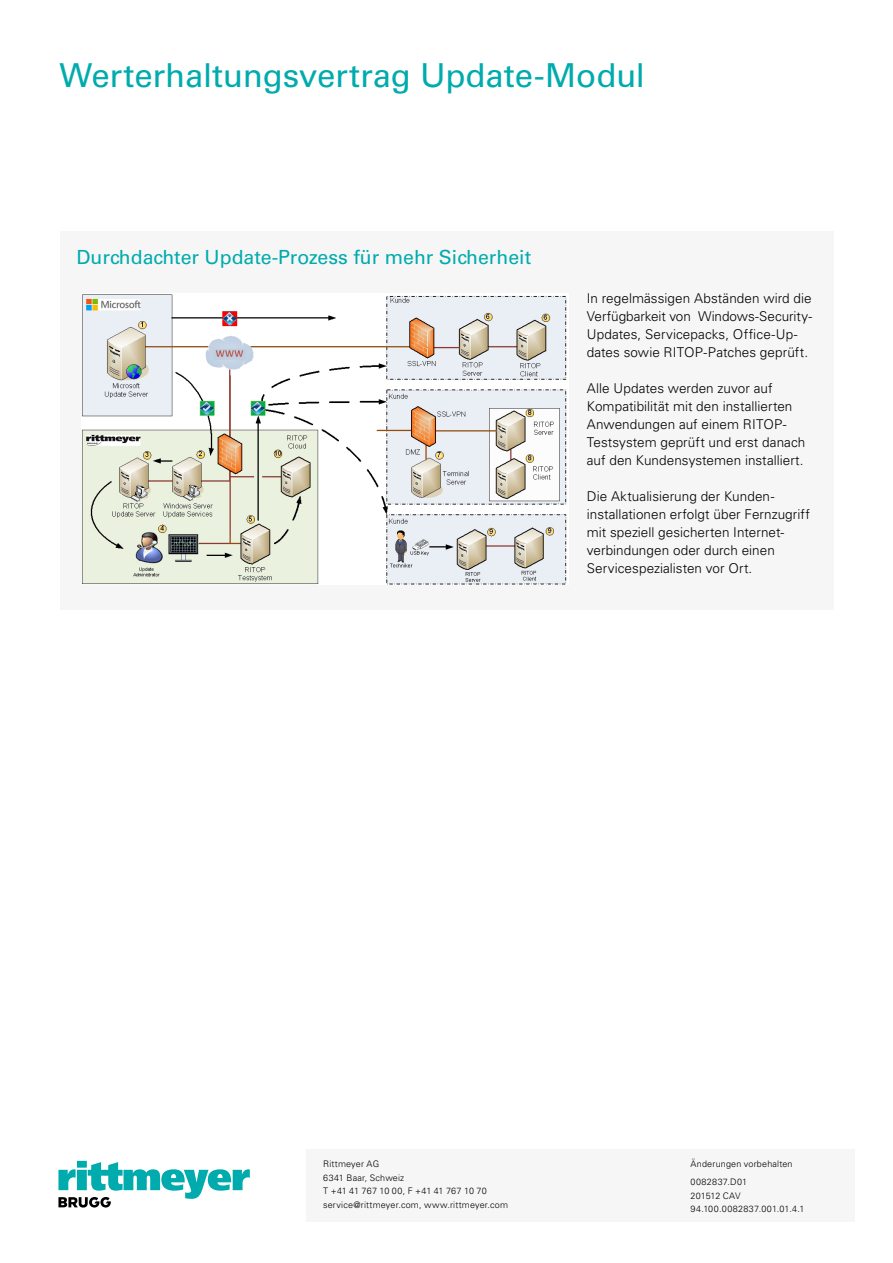
<style>
.page{position:relative;width:893px;height:1263px;background:#fff}
.page>*{position:absolute;margin:0;border:0;box-sizing:border-box;transform-origin:0 0}
.t1{font:33px "Univers LT Std";letter-spacing:-.005em;color:#00abad}
.t2{font:19.5px "Univers LT Std";color:#00abad}
.t3{font:300 13.5px/18px "Univers LT Std";letter-spacing:.005em;color:#000}
.t4{font:300 9px/13.5px "Univers LT Std";letter-spacing:.02em;color:#000}
</style>
<div class="page">
<div style="left:306px;top:1149px;width:549px;height:72px;background:#f6f6f6"></div>
<svg style="left:58px;top:1161px;width:192px;height:46px"></svg>
<div style="left:60px;top:231px;width:773px;height:378px;background:#f6f6f6"></div>
<img style="left:82px;top:294px;width:485px;height:291px">
<h1 class="t1" style="left:60px;top:56px;width:587px">Werterhaltungsvertrag Update-Modul</h1>
<h2 class="t2" style="left:77px;top:246px;width:456px">Durchdachter Update-Prozess für mehr Sicherheit</h2>
<p class="t3" style="left:587px;top:289px;width:227px">In regelmässigen Abständen wird die Verfügbarkeit von Windows-Security-Updates, Servicepacks, Office-Up&shy;dates sowie RITOP-Patches geprüft.</p>
<p class="t3" style="left:587px;top:379px;width:220px">Alle Updates werden zuvor auf Kompatibilität mit den installierten Anwendungen auf einem RITOP-Testsystem geprüft und erst danach auf den Kundensystemen installiert.</p>
<p class="t3" style="left:587px;top:487px;width:225px">Die Aktualisierung der Kunden&shy;installationen erfolgt über Fernzugriff mit speziell gesicherten Internet&shy;verbindungen oder durch einen Servicespezialisten vor Ort.</p>
<p class="t4" style="left:323px;top:1157px;width:186px">Rittmeyer AG<br>6341 Baar, Schweiz<br>T +41 41 767 10 00, F +41 41 767 10 70 service@rittmeyer.com, www.rittmeyer.com</p>
<p class="t4" style="left:690px;top:1155px;width:103px;line-height:18px">Änderungen vorbehalten<br>0082837.D01</p>
<p class="t4" style="left:690px;top:1189px;width:116px">201512 CAV<br>94.100.0082837.001.01.4.1</p>
</div>
